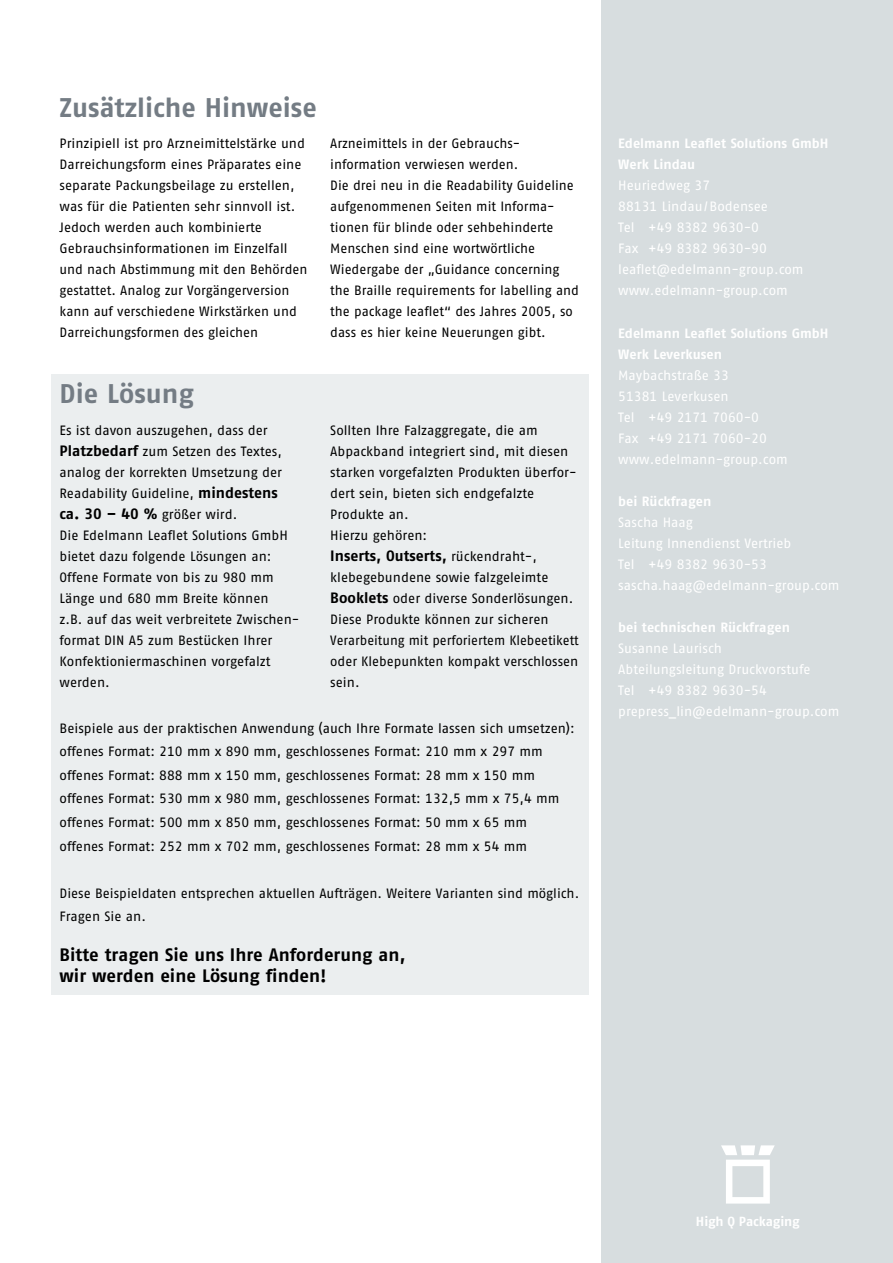
<style>
.page{position:relative;width:893px;height:1263px;background:#fff}
.page>*{position:absolute;margin:0;border:0;box-sizing:border-box;transform-origin:0 0}
.Headline{font:27px "Edel Fago No Bold Tf";color:#747c84}
.Headline_14_pt{font:27px "Edel Fago No Bold Tf";color:#747c84}
.Subline{font:18px/21px "Edel Fago No Bold Tf";color:#000}
.Grundtext{font:15px "Edel Fago No Bold Tf";color:#000}
.Grundtext-2{font:13.5px/21px "Edel Fago No Regular Tf";color:#000}
.t1{font:13.5px/21px "Edel Fago No Regular Tf";color:#fff}
.t2{font:13.5px/21px "Edel Fago No Bold Tf";color:#fff}
.t3{font:13.2px "Edel Fago No Bold Tf";letter-spacing:-.01em;color:#fff}
.s1{font-family:"Edel Fago No Bold Tf";font-size:15px}
.s2{font-family:"Edel Fago No Regular Tf";font-size:13.5px}
.s3{font-family:"Edel Fago No Regular Tf"}
.s4{font-family:"Edel Fago No Bold Tf"}
</style>
<div class="page">
<div style="left:601px;top:0;width:292px;height:1263px;background:#d7dddf"></div>
<div style="left:51px;top:374px;width:537px;height:621px;background:#ebeeef"></div>
<svg style="left:721px;top:1145px;width:54px;height:58px"></svg>
<p class="Headline" style="left:60px;top:92px;width:259px">Zusätzliche Hinweise</p>
<p class="Grundtext-2" style="left:60px;top:133px;width:249px">Prinzipiell ist pro Arzneimittelstärke und Darreichungsform eines Präparates eine separate Packungsbeilage zu erstellen, was für die Patienten sehr sinnvoll ist.<br>Jedoch werden auch kombinierte Gebrauchsinformationen im Einzelfall und nach Abstimmung mit den Behörden gestattet. Analog zur Vorgängerversion kann auf verschiedene Wirkstärken und Darreichungsformen des gleichen</p>
<p class="Grundtext-2" style="left:330px;top:133px;width:192px">Arzneimittels in der Gebrauchs&shy;information verwiesen werden.</p>
<p class="Grundtext-2" style="left:330px;top:175px;width:250px">Die drei neu in die Readability Guideline aufgenommenen Seiten mit Informa&shy;tionen für blinde oder sehbehinderte Menschen sind eine wortwörtliche Wiedergabe der „Guidance concerning the Braille requirements for labelling and the package leaflet“ des Jahres 2005, so dass es hier keine Neuerungen gibt.</p>
<p class="Headline_14_pt" style="left:60px;top:377px;width:136px">Die Lösung</p>
<p class="Grundtext-2" style="left:60px;top:420px;width:224px">Es ist davon auszugehen, dass der<br><span class="s1">Platzbedarf</span> zum Setzen des Textes, analog der korrekten Umsetzung der<br>Readability Guideline, <span class="s1">mindestens ca. 30 – 40 %</span> größer wird.</p>
<p class="Grundtext-2" style="left:60px;top:525px;width:230px">Die Edelmann Leaflet Solutions GmbH bietet dazu folgende Lösungen an:</p>
<p class="Grundtext-2" style="left:60px;top:567px;width:241px">Offene Formate von bis zu 980 mm<br>Länge und 680 mm Breite können<br>z.B. auf das weit verbreitete Zwischen&shy;format DIN A5 zum Bestücken Ihrer<br>Konfektioniermaschinen vorgefalzt werden.</p>
<p class="Grundtext-2" style="left:330px;top:420px;width:248px">Sollten Ihre Falzaggregate, die am Abpackband integriert sind, mit diesen starken vorgefalzten Produkten überfor&shy;dert sein, bieten sich endgefalzte Produkte an.</p>
<p class="Grundtext-2" style="left:330px;top:525px;width:98px">Hierzu gehören:</p>
<p class="Grundtext" style="left:330px;top:547px;width:208px">Inserts, Outserts, <span class="s2">rückendraht- ,</span></p>
<p class="Grundtext-2" style="left:330px;top:567px;width:250px">klebegebundene sowie falzgeleimte <span class="s1">Booklets</span> oder diverse Sonderlösungen.<br>Diese Produkte können zur sicheren Verarbeitung mit perforiertem Klebeetikett oder Klebepunkten kompakt verschlossen sein.</p>
<p class="Grundtext-2" style="left:60px;top:717px;width:517px">Beispiele aus der praktischen Anwendung (auch Ihre Formate lassen sich umsetzen):</p>
<p class="Grundtext-2" style="left:60px;top:741px;width:485px">offenes Format: 210 mm x 890 mm, geschlossenes Format: 210 mm x 297 mm</p>
<p class="Grundtext-2" style="left:60px;top:764px;width:477px">offenes Format: 888 mm x 150 mm, geschlossenes Format: 28 mm x 150 mm</p>
<p class="Grundtext-2" style="left:60px;top:788px;width:501px">offenes Format: 530 mm x 980 mm, geschlossenes Format: 132,5 mm x 75,4 mm</p>
<p class="Grundtext-2" style="left:60px;top:812px;width:469px">offenes Format: 500 mm x 850 mm, geschlossenes Format: 50 mm x 65 mm</p>
<p class="Grundtext-2" style="left:60px;top:835px;width:469px">offenes Format: 252 mm x 702 mm, geschlossenes Format: 28 mm x 54 mm</p>
<p class="Grundtext-2" style="left:60px;top:881px;width:521px;line-height:23.5px">Diese Beispieldaten entsprechen aktuellen Aufträgen. Weitere Varianten sind möglich.<br>Fragen Sie an.</p>
<p class="Subline" style="left:60px;top:944px;width:348px">Bitte tragen Sie uns Ihre Anforderung an, wir werden eine Lösung finden!</p>
<p class="t2" style="left:618px;top:133px;width:212px">Edelmann Leaflet Solutions GmbH</p>
<p class="t2" style="left:618px;top:154px;width:79px">Werk Lindau</p>
<p class="t1" style="left:618px;top:175px;width:93px">Heuriedweg 37</p>
<p class="t1" style="left:618px;top:196px;width:151px">88131 Lindau/Bodensee</p>
<p class="t1" style="left:618px;top:217px;width:142px">Tel +49 8382 9630-0</p>
<p class="t1" style="left:618px;top:238px;width:150px">Fax +49 8382 9630-90</p>
<p class="t1" style="left:618px;top:259px;width:187px">leaflet@edelmann-group.com</p>
<p class="t1" style="left:618px;top:280px;width:171px">www.edelmann-group.com</p>
<p class="t2" style="left:618px;top:322px;width:212px">Edelmann Leaflet Solutions GmbH</p>
<p class="t2" style="left:618px;top:343px;width:105px">Werk Leverkusen</p>
<p class="t1" style="left:618px;top:364px;width:112px">Maybachstraße 33</p>
<p class="t1" style="left:618px;top:385px;width:112px">51381 Leverkusen</p>
<p class="t1" style="left:618px;top:406px;width:142px">Tel +49 2171 7060-0</p>
<p class="t1" style="left:618px;top:427px;width:150px">Fax +49 2171 7060- 20</p>
<p class="t1" style="left:618px;top:448px;width:171px">www.edelmann-group.com</p>
<p class="t2" style="left:618px;top:490px;width:95px">bei Rückfragen<br><span class="s3">Sascha Haag</span></p>
<p class="t1" style="left:618px;top:532px;width:175px">Leitung Innendienst Vertrieb</p>
<p class="t1" style="left:618px;top:553px;width:223px">Tel +49 8382 9630-53 sascha.haag@edelmann-group.com</p>
<p class="t1" style="left:618px;top:617px;width:194px"><span class="s4">bei technischen Rückfragen<br></span>Susanne Laurisch<br>Abteilungsleitung Druckvorstufe</p>
<p class="t1" style="left:618px;top:680px;width:223px">Tel +49 8382 9630- 54 prepress_lin@edelmann-group.com</p>
<p class="t3" style="left:696px;top:1214px;width:105px">High Q Packaging</p>
</div>
